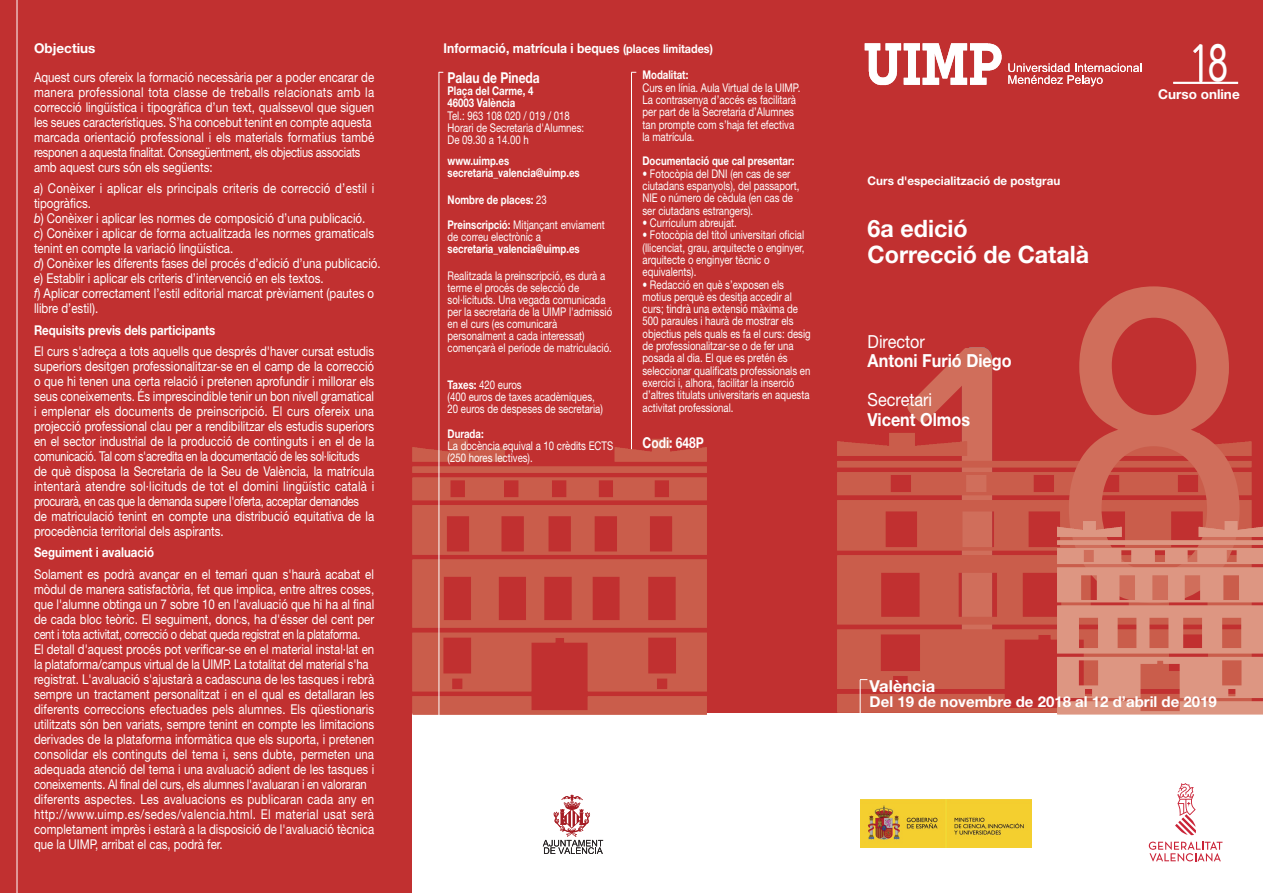
<style>
.page{position:relative;width:1263px;height:893px;background:#c13030}
.page>*{position:absolute;margin:0;border:0;box-sizing:border-box;transform-origin:0 0}
.t1{font:433.5px "Arial";color:#d06e5b;scale:.83 1}
.t2{font:51.75px "Arial";color:#fff;scale:.71 1}
.t3{font:700 24px/25.5px "Helvetica Neue";color:#fff}
.t4{font:700 18px "Helvetica Neue";color:#fff;scale:.9 1}
.t5{font:18px "Helvetica Neue";color:#fff;scale:.9 1}
.t6{font:700 16.5px "Helvetica Neue";color:#fff}
.t7{font:700 15px "Helvetica Neue";color:#fff}
.t8{font:700 15px "Helvetica Neue";color:#fff;scale:.8 1}
.t9{font:13.5px/15px "Helvetica Neue";color:#fff;scale:.85 1}
.t10{font:700 13.5px "Helvetica Neue";color:#fff;scale:.85 1}
.t11{font:700 13.5px "Helvetica Neue";color:#fff;scale:.9 1}
.t12{font:700 13.5px "Helvetica Neue";color:#fff}
.t13{font:12px/12.3px "Helvetica Neue";color:#fff;scale:.8 1}
.t14{font:700 12px/12.3px "Helvetica Neue";color:#fff;scale:.8 1}
.t15{font:700 12px "Helvetica Neue";color:#fff}
.s1{font-size:12px}
.s2{font-style:italic}
.s3{font-weight:400}
.s4{font-weight:700}
</style>
<div class="page">
<div style="left:412px;top:714px;width:851px;height:179px;background:#fff"></div>
<hr style="left:17px;top:0;width:1px;height:893px;background:#fff">
<hr style="left:1173px;top:82px;width:65px;height:2px;background:#fff">
<svg style="left:1008px;top:63px;width:133px;height:23px;background:#d16666"></svg>
<img style="left:860px;top:38px;width:143px;height:49px">
<hr style="left:631px;top:72px;width:1px;height:381px;background:#fff">
<svg style="left:903px;top:341px;width:95px;height:90px;background:#c84e44"></svg>
<img style="left:832px;top:431px;width:420px;height:283px">
<img style="left:409px;top:436px;width:298px;height:281px">
<hr style="left:860px;top:680px;width:1px;height:38px;background:#fff">
<hr style="left:439px;top:72px;width:1px;height:655px;background:#fff">
<svg style="left:1194px;top:45px;width:7px;height:8px"></svg>
<div style="left:1193px;top:44px;width:9px;height:9px;border:1px solid #fff"></div>
<div style="left:1199px;top:44px;width:3px;height:38px;border:1px solid #fff"></div>
<img style="left:1054px;top:519px;width:209px;height:196px">
<img style="left:860px;top:800px;width:171px;height:47px">
<img style="left:552px;top:794px;width:41px;height:46px">
<svg style="left:543px;top:840px;width:60px;height:14px"></svg>
<svg style="left:1175px;top:783px;width:21px;height:52px"></svg>
<svg style="left:1149px;top:842px;width:73px;height:19px"></svg>
<p class="t12" style="left:34px;top:40px;width:63px">Objectius</p>
<p class="t11" style="left:444px;top:40px;width:301px">Informació, matrícula i beques <span class="s1">(places limitades)</span></p>
<p class="t9" style="left:34px;top:69px;width:402px">Aquest curs ofereix la formació necessària per a poder encarar de manera professional tota classe de treballs relacionats amb la correcció lingüística i tipogràfica d’un text, qualssevol que siguen les seues característiques. S’ha concebut tenint en compte aquesta marcada orientació professional i els materials formatius també responen a aquesta finalitat. Consegüentment, els objectius associats amb aquest curs són els següents:</p>
<p class="t9" style="left:34px;top:181px;width:409px"><span class="s2">a</span>) Conèixer i aplicar els principals criteris de correcció d’estil i tipogràfics.<br><span class="s2">b</span>) Conèixer i aplicar les normes de composició d’una publicació.<br><span class="s2">c</span>) Conèixer i aplicar de forma actualitzada les normes gramaticals tenint en compte la variació lingüística.<br><span class="s2">d</span>) Conèixer les diferents fases del procés d’edició d’una publicació. <span class="s2">e</span>) Establir i aplicar els criteris d’intervenció en els textos.<br><span class="s2">f</span>) Aplicar correctament l’estil editorial marcat prèviament (pautes o llibre d’estil).</p>
<p class="t10" style="left:34px;top:321px;width:215px">Requisits previs dels participants</p>
<p class="t9" style="left:34px;top:343px;width:402px">El curs s'adreça a tots aquells que després d'haver cursat estudis superiors desitgen professionalitzar-se en el camp de la correcció o que hi tenen una certa relació i pretenen aprofundir i millorar els seus coneixements. És imprescindible tenir un bon nivell gramatical i emplenar els documents de preinscripció. El curs ofereix una projecció professional clau per a rendibilitzar els estudis superiors en el sector industrial de la producció de continguts i en el de la comunicació. Tal com s'acredita en la documentació de les sol·licituds de què disposa la Secretaria de la Seu de València, la matrícula intentarà atendre sol·licituds de tot el domini lingüístic català i procurarà, en cas que la demanda supere l'oferta, acceptar demandes de matriculació tenint en compte una distribució equitativa de la procedència territorial dels aspirants.</p>
<p class="t10" style="left:34px;top:544px;width:143px">Seguiment i avaluació</p>
<p class="t9" style="left:34px;top:566px;width:402px">Solament es podrà avançar en el temari quan s'haurà acabat el mòdul de manera satisfactòria, fet que implica, entre altres coses, que l'alumne obtinga un 7 sobre 10 en l'avaluació que hi ha al final de cada bloc teòric. El seguiment, doncs, ha d'ésser del cent per cent i tota activitat, correcció o debat queda registrat en la plataforma.<br>El detall d'aquest procés pot verificar-se en el material instal·lat en la plataforma/campus virtual de la UIMP. La totalitat del material s'ha registrat. L'avaluació s'ajustarà a cadascuna de les tasques i rebrà sempre un tractament personalitzat i en el qual es detallaran les diferents correccions efectuades pels alumnes. Els qüestionaris utilitzats són ben variats, sempre tenint en compte les limitacions derivades de la plataforma informàtica que els suporta, i pretenen consolidar els continguts del tema i, sens dubte, permeten una adequada atenció del tema i una avaluació adient de les tasques i coneixements. Al final del curs, els alumnes l'avaluaran i en valoraran diferents aspectes. Les avaluacions es publicaran cada any en http://www.uimp.es/sedes/valencia.html. El material usat serà completament imprès i estarà a la disposició de l'avaluació tècnica que la UIMP, arribat el cas, podrà fer.</p>
<p class="t8" style="left:448px;top:68px;width:117px">Palau de Pineda</p>
<p class="t14" style="left:448px;top:84px;width:109px">Plaça del Carme, 4<br>46003 València</p>
<p class="t13" style="left:448px;top:109px;width:172px">Tel.: 963 108 020 / 019 / 018<br>Horari de Secretaria d'Alumnes:<br>De 09.30 a 14.00 h</p>
<p class="t14" style="left:448px;top:154px;width:167px">www.uimp.es secretaria_valencia@uimp.es</p>
<p class="t14" style="left:448px;top:187px;width:198px;line-height:24.6px">Nombre de places: <span class="s3">23<br></span>Preinscripció: <span class="s3">Mitjançant enviament</span></p>
<p class="t13" style="left:448px;top:230px;width:118px">de correu electrònic a</p>
<p class="t14" style="left:448px;top:242px;width:167px">secretaria_valencia@uimp.es</p>
<p class="t13" style="left:448px;top:269px;width:207px">Realitzada la preinscripció, es durà a terme el procés de selecció de sol·licituds. Una vegada comunicada per la secretaria de la UIMP l'admissió en el curs (es comunicarà personalment a cada interessat) començarà el període de matriculació.</p>
<p class="t13" style="left:448px;top:378px;width:196px"><span class="s4">Taxes:</span> 420 euros<br>(400 euros de taxes acadèmiques,<br>20 euros de despeses de secretaria)</p>
<p class="t14" style="left:448px;top:427px;width:47px">Durada:</p>
<p class="t13" style="left:448px;top:439px;width:209px">La docència equival a 10 crèdits ECTS (250 hores lectives).</p>
<p class="t14" style="left:642px;top:69px;width:59px">Modalitat:</p>
<p class="t13" style="left:642px;top:81px;width:199px">Curs en línia. Aula Virtual de la UIMP.<br>La contrasenya d’accés es facilitarà per part de la Secretaria d’Alumnes tan prompte com s’haja fet efectiva la matrícula.</p>
<p class="t14" style="left:642px;top:155px;width:192px">Documentació que cal presentar:</p>
<p class="t13" style="left:642px;top:167px;width:198px">• Fotocòpia del DNI (en cas de ser ciutadans espanyols), del passaport,<br>NIE o número de cèdula (en cas de ser ciutadans estrangers).</p>
<p class="t13" style="left:642px;top:216px;width:120px">• Currículum abreujat.</p>
<p class="t13" style="left:642px;top:229px;width:204px">• Fotocòpia del títol universitari oficial (llicenciat, grau, arquitecte o enginyer, arquitecte o enginyer tècnic o equivalents).</p>
<p class="t13" style="left:642px;top:278px;width:212px">• Redacció en què s’exposen els motius perquè es desitja accedir al curs; tindrà una extensió màxima de 500 paraules i haurà de mostrar els objectius pels quals es fa el curs: desig de professionalitzar-se o de fer una posada al dia. El que es pretén és seleccionar qualificats professionals en exercici i, alhora, facilitar la inserció d’altres titulats universitaris en aquesta activitat professional.</p>
<p class="t8" style="left:642px;top:434px;width:78px">Codi: 648P</p>
<h2 class="t2" style="left:1208px;top:29px;width:30px">8</h2>
<p class="t12" style="left:1158px;top:86px;width:83px">Curso online</p>
<p class="t15" style="left:868px;top:173px;width:194px">Curs d'especialització de postgrau</p>
<h3 class="t3" style="left:868px;top:215px;width:223px">6a edició<br>Correcció de Català</h3>
<h1 class="t1" style="left:1054px;top:162px;width:244px">8</h1>
<h3 class="t5" style="left:868px;top:331px;width:65px">Director</h3>
<h3 class="t4" style="left:868px;top:350px;width:161px">Antoni Furió Diego</h3>
<h3 class="t5" style="left:868px;top:389px;width:73px">Secretari</h3>
<h3 class="t4" style="left:868px;top:408px;width:115px">Vicent Olmos</h3>
<p class="t6" style="left:870px;top:676px;width:67px">València</p>
<p class="t7" style="left:870px;top:692px;width:349px">Del 19 de novembre de 2018 al 12 d’abril de 2019</p>
</div>
